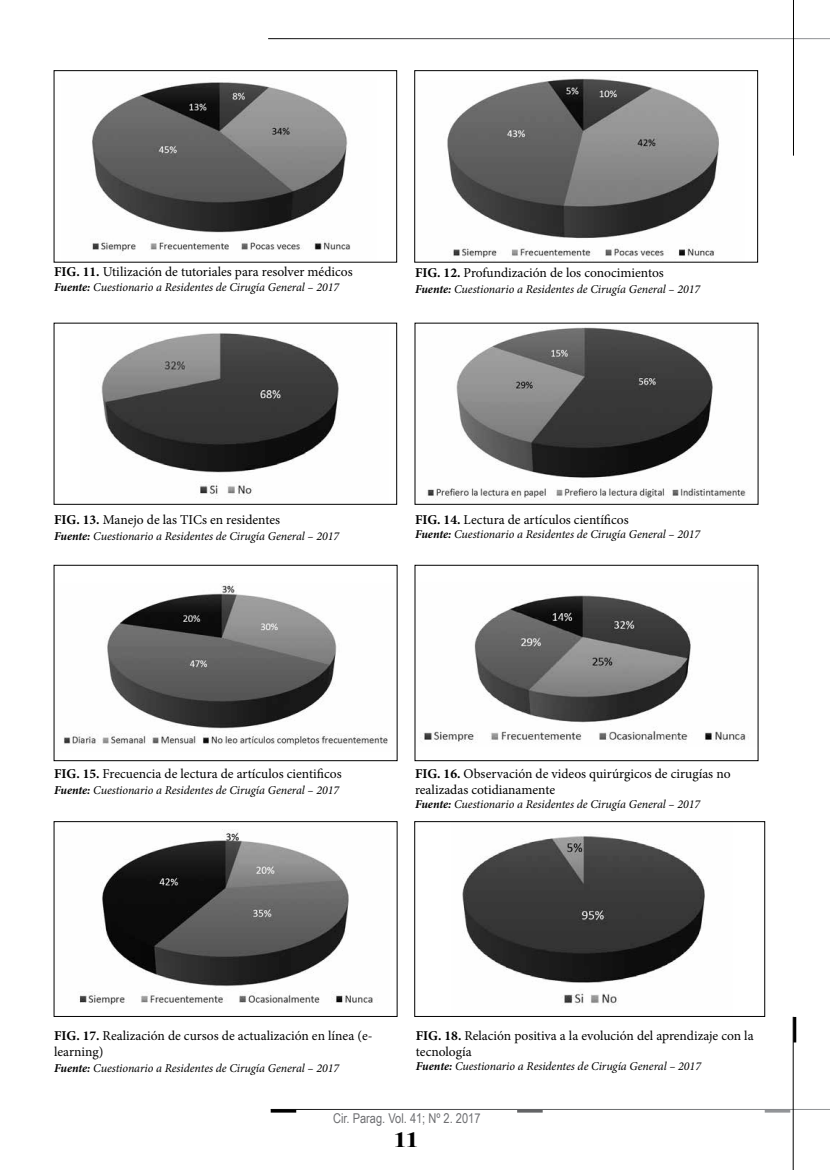
<style>
.page{position:relative;width:830px;height:1170px;background:#fff}
.page>*{position:absolute;margin:0;border:0;box-sizing:border-box;transform-origin:0 0}
.t1{font:700 21.6px "Times New Roman";color:#000;scale:1.25 1}
.t2{font:13.5px/16.2px "Minion Pro";color:#000}
.t3{font:13.5px "Arial Narrow";color:#6d6e71}
.t4{font:italic 12px "Minion Pro";letter-spacing:-.005em;color:#000}
.s1{font-weight:700}
</style>
<div class="page">
<hr style="left:764px;top:1109px;width:25px;height:3px;background:#939598">
<hr style="left:270px;top:1109px;width:26px;height:3px;background:#000">
<hr style="left:517px;top:1109px;width:25px;height:3px;background:#636466">
<hr style="left:792px;top:1016px;width:1px;height:153px;background:#000">
<hr style="left:792px;top:1016px;width:3px;height:26px;background:#000">
<hr style="left:792px;top:0;width:1px;height:156px;background:#000">
<img style="left:92px;top:82px;width:259px;height:170px">
<div style="left:54px;top:70px;width:343px;height:192px;border:1px solid #000"></div>
<img style="left:447px;top:78px;width:272px;height:181px">
<div style="left:414px;top:70px;width:343px;height:192px;border:1px solid #000"></div>
<img style="left:101px;top:333px;width:238px;height:166px">
<img style="left:427px;top:327px;width:319px;height:173px">
<img style="left:64px;top:583px;width:324px;height:163px">
<div style="left:54px;top:565px;width:343px;height:196px;border:1px solid #000"></div>
<img style="left:420px;top:595px;width:329px;height:148px">
<div style="left:414px;top:565px;width:344px;height:196px;border:1px solid #000"></div>
<img style="left:79px;top:829px;width:294px;height:176px">
<div style="left:54px;top:821px;width:343px;height:195px;border:1px solid #000"></div>
<img style="left:462px;top:836px;width:243px;height:168px">
<div style="left:414px;top:821px;width:350px;height:195px;border:1px solid #000"></div>
<p class="t2" style="left:54px;top:264px;width:300px"><span class="s1">FIG. 11.</span> Utilización de tutoriales para resolver médicos</p>
<p class="t4" style="left:54px;top:278px;width:286px"><span class="s1">Fuente:</span> Cuestionario a Residentes de Cirugía General – 2017</p>
<p class="t2" style="left:415px;top:264px;width:250px"><span class="s1">FIG. 12.</span> Profundización de los conocimientos</p>
<p class="t4" style="left:415px;top:281px;width:286px"><span class="s1">Fuente:</span> Cuestionario a Residentes de Cirugía General – 2017</p>
<p class="t2" style="left:54px;top:511px;width:227px"><span class="s1">FIG. 13.</span> Manejo de las TICs en residentes</p>
<p class="t4" style="left:54px;top:527px;width:286px"><span class="s1">Fuente:</span> Cuestionario a Residentes de Cirugía General – 2017</p>
<p class="t2" style="left:415px;top:511px;width:215px"><span class="s1">FIG. 14.</span> Lectura de artículos científicos</p>
<p class="t4" style="left:415px;top:526px;width:286px"><span class="s1">Fuente:</span> Cuestionario a Residentes de Cirugía General – 2017</p>
<p class="t2" style="left:54px;top:765px;width:289px"><span class="s1">FIG. 15.</span> Frecuencia de lectura de artículos cientificos</p>
<p class="t4" style="left:54px;top:781px;width:286px"><span class="s1">Fuente:</span> Cuestionario a Residentes de Cirugía General – 2017</p>
<p class="t2" style="left:415px;top:765px;width:317px"><span class="s1">FIG. 16.</span> Observación de videos quirúrgicos de cirugías no realizadas cotidianamente</p>
<p class="t4" style="left:415px;top:796px;width:286px"><span class="s1">Fuente:</span> Cuestionario a Residentes de Cirugía General – 2017</p>
<p class="t2" style="left:54px;top:1027px;width:320px"><span class="s1">FIG. 17.</span> Realización de cursos de actualización en línea (e&shy;learning)</p>
<p class="t4" style="left:54px;top:1059px;width:286px"><span class="s1">Fuente:</span> Cuestionario a Residentes de Cirugía General – 2017</p>
<p class="t2" style="left:415px;top:1027px;width:339px"><span class="s1">FIG. 18.</span> Relación positiva a la evolución del aprendizaje con la tecnología</p>
<p class="t4" style="left:415px;top:1057px;width:286px"><span class="s1">Fuente:</span> Cuestionario a Residentes de Cirugía General – 2017</p>
<p class="t3" style="left:333px;top:1108px;width:149px">Cir. Parag. Vol. 41; Nº 2. 2017</p>
<h1 class="t1" style="left:393px;top:1125px;width:22px">11</h1>
</div>
